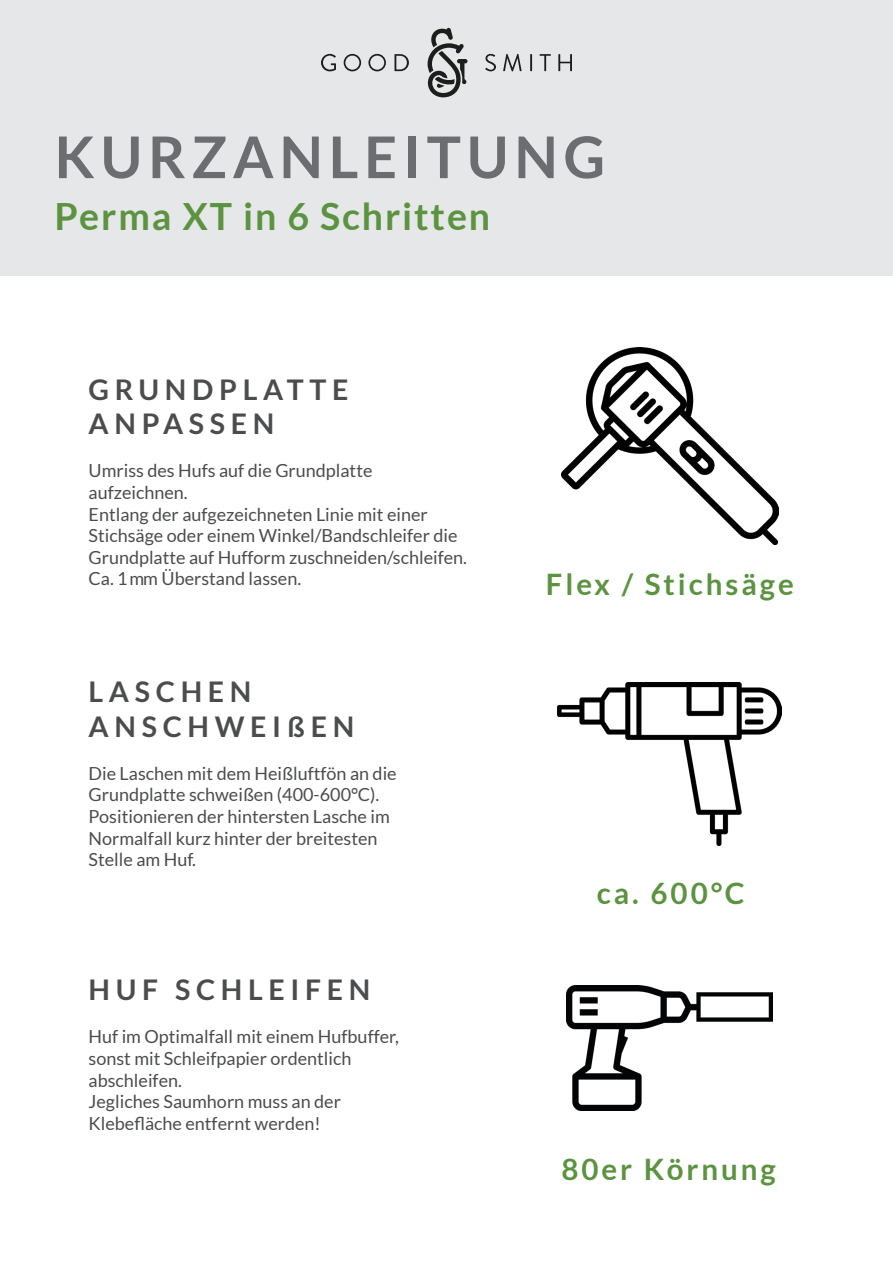
<style>
.page{position:relative;width:893px;height:1263px;background:#fff}
.page>*{position:absolute;margin:0;border:0;box-sizing:border-box;transform-origin:0 0}
.t1{font:700 57.6px "Lato";letter-spacing:.1em;color:#6c6d70}
.t2{font:700 37.5px "Lato";letter-spacing:.05em;color:#5c9340}
.t3{font:700 29.55px "Lato";letter-spacing:.1em;color:#5c9340}
.t4{font:700 28.5px "Lato";letter-spacing:.2em;color:#4b4c4d}
.t5{font:18px/21.6px "Lato";color:#4b4c4d}
</style>
<div class="page">
<div style="left:0;top:0;width:893px;height:275px;background:#e6e7e9"></div>
<img style="left:567px;top:985px;width:206px;height:126px">
<img style="left:557px;top:682px;width:224px;height:164px">
<img style="left:562px;top:347px;width:216px;height:198px">
<svg style="left:428px;top:28px;width:39px;height:69px"></svg>
<svg style="left:321px;top:54px;width:15px;height:17px"></svg>
<svg style="left:344px;top:54px;width:17px;height:17px"></svg>
<svg style="left:368px;top:54px;width:18px;height:17px"></svg>
<svg style="left:394px;top:54px;width:15px;height:17px"></svg>
<svg style="left:485px;top:54px;width:11px;height:17px"></svg>
<svg style="left:503px;top:54px;width:19px;height:17px"></svg>
<svg style="left:530px;top:54px;width:2px;height:17px"></svg>
<svg style="left:540px;top:54px;width:11px;height:17px"></svg>
<svg style="left:558px;top:54px;width:14px;height:17px"></svg>
<p class="t1" style="left:55px;top:124px;width:552px">KURZANLEITUNG</p>
<p class="t2" style="left:55px;top:195px;width:437px">Perma XT in 6 Schritten</p>
<p class="t4" style="left:89px;top:373px;width:262px">GRUNDPLATTE</p>
<p class="t4" style="left:89px;top:407px;width:187px">ANPASSEN</p>
<p class="t5" style="left:89px;top:460px;width:285px">Umriss des Hufs auf die Grundplatte</p>
<p class="t5" style="left:89px;top:482px;width:101px">aufzeichnen.</p>
<p class="t5" style="left:89px;top:503px;width:380px">Entlang der aufgezeichneten Linie mit einer<br>Stichsäge oder einem Winkel/Bandschleifer die<br>Grundplatte auf Hufform zuschneiden/schleifen.</p>
<p class="t5" style="left:89px;top:568px;width:214px">Ca. 1 mm Überstand lassen.</p>
<p class="t4" style="left:89px;top:676px;width:164px">LASCHEN</p>
<p class="t4" style="left:89px;top:710px;width:267px">ANSCHWEIßEN</p>
<p class="t5" style="left:89px;top:762px;width:310px">Die Laschen mit dem Heißluftfön an die<br>Grundplatte schweißen (400-600°C).</p>
<p class="t5" style="left:89px;top:806px;width:303px">Positionieren der hintersten Lasche im</p>
<p class="t5" style="left:89px;top:827px;width:290px">Normalfall kurz hinter der breitesten</p>
<p class="t5" style="left:89px;top:849px;width:109px">Stelle am Huf.</p>
<p class="t4" style="left:89px;top:973px;width:283px">HUF SCHLEIFEN</p>
<p class="t5" style="left:89px;top:1026px;width:312px">Huf im Optimalfall mit einem Hufbuffer, sonst mit Schleifpapier ordentlich</p>
<p class="t5" style="left:89px;top:1069px;width:95px">abschleifen.</p>
<p class="t5" style="left:89px;top:1091px;width:254px">Jegliches Saumhorn muss an der</p>
<p class="t5" style="left:89px;top:1112px;width:234px">Klebefläche entfernt werden!</p>
<p class="t3" style="left:546px;top:568px;width:249px">Flex / Stichsäge</p>
<p class="t3" style="left:597px;top:877px;width:149px">ca. 600°C</p>
<p class="t3" style="left:561px;top:1152px;width:216px">80er Körnung</p>
</div>
